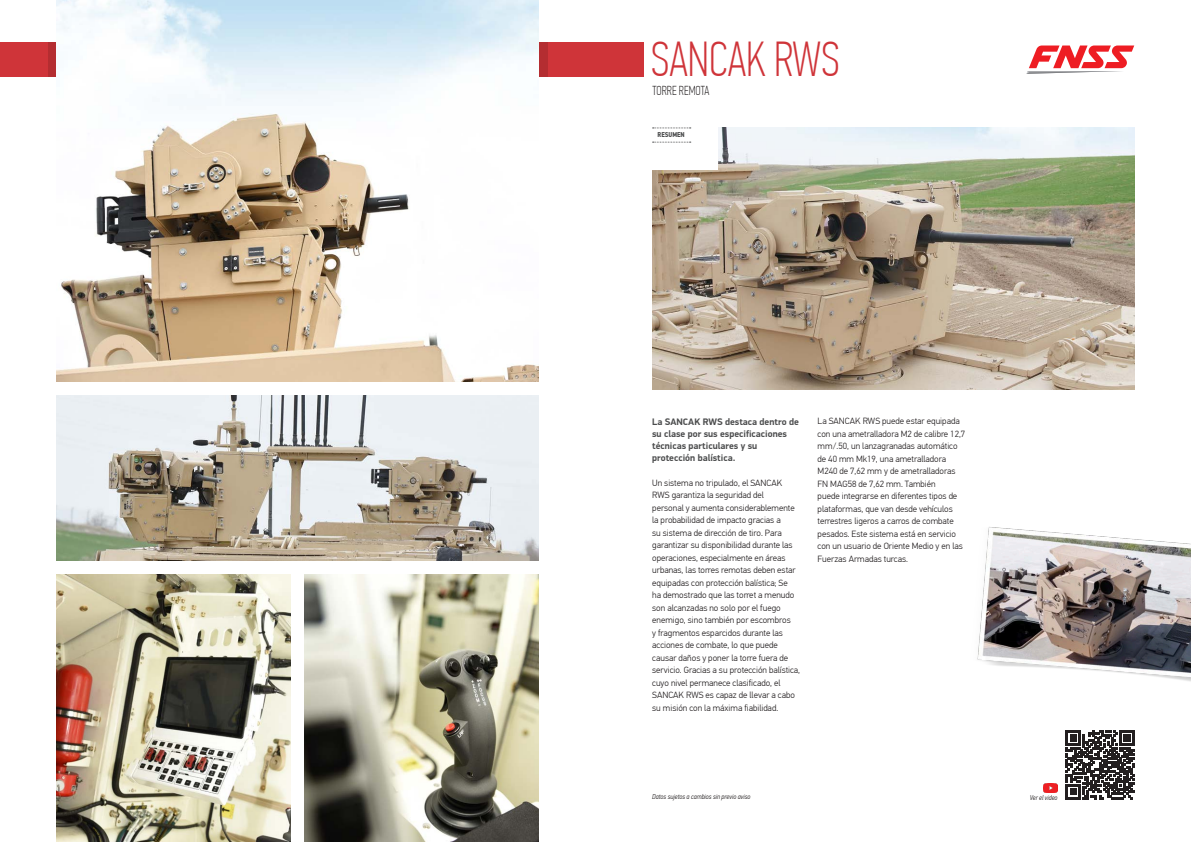
<style>
.page{position:relative;width:1191px;height:842px;background:#fff}
.page>*{position:absolute;margin:0;border:0;box-sizing:border-box;transform-origin:0 0}
.Arac_Adi_ENG{font:100 49px "PF Din Text Comp Pro";color:#cf3439}
.Arac_Adi_Alt_Baslik{font:100 13px "PF Din Text Comp Pro";color:#231f20}
.Paragraf_Bold_ESP{font:700 9.5px/12px "PF Din Display Pro";color:#4b4c4d}
.Paragraf_ESP{font:300 9px/12.5px "PF Din Text Pro";color:#231f20}
.Teknik_Ozellikler_Sa{font:italic 300 7px "PF Din Text Cond Pro";color:#231f20}
.Genel_Bakiş_ENG{font:700 7px "PF Din Text Cond Pro";color:#4b4c4d}
</style>
<div class="page">
<img style="left:977px;top:527px;width:214px;height:155px">
<img style="left:652px;top:128px;width:482px;height:261px">
<img style="left:57px;top:396px;width:482px;height:164px">
<img style="left:57px;top:574px;width:234px;height:268px">
<img style="left:305px;top:574px;width:234px;height:268px">
<div style="left:0;top:43px;width:643px;height:34px;background:#cf3439"></div>
<svg style="left:48px;top:43px;width:499px;height:34px"></svg>
<img style="left:57px;top:0;width:482px;height:382px">
<svg style="left:1026px;top:46px;width:108px;height:28px"></svg>
<div style="left:645px;top:121px;width:72px;height:49px;background:#fff"></div>
<svg style="left:652px;top:128px;width:39px;height:1px"></svg>
<svg style="left:652px;top:142px;width:39px;height:1px"></svg>
<img style="left:1043px;top:783px;width:14px;height:9px">
<svg style="left:1065px;top:731px;width:69px;height:68px"></svg>
<p class="Arac_Adi_ENG" style="left:651px;top:32px;width:190px">SANCAK RWS</p>
<p class="Arac_Adi_Alt_Baslik" style="left:652px;top:83px;width:59px">TORRE REMOTA</p>
<p class="Genel_Bakiş_ENG" style="left:657px;top:131px;width:29px">RESUMEN</p>
<p class="Paragraf_Bold_ESP" style="left:652px;top:416px;width:148px">La SANCAK RWS destaca dentro de su clase por sus especificaciones técnicas particulares y su protección balística.</p>
<p class="Paragraf_ESP" style="left:652px;top:476px;width:149px">Un sistema no tripulado, el SANCAK RWS garantiza la seguridad del<br>personal y aumenta considerablemente la probabilidad de impacto gracias a<br>su sistema de dirección de tiro. Para garantizar su disponibilidad durante las operaciones, especialmente en áreas urbanas, las torres remotas deben estar equipadas con protección balística; Se<br>ha demostrado que las torret a menudo son alcanzadas no solo por el fuego enemigo, sino también por escombros<br>y fragmentos esparcidos durante las acciones de combate, lo que puede causar daños y poner la torre fuera de servicio. Gracias a su protección balística, cuyo nivel permanece clasificado, el SANCAK RWS es capaz de llevar a cabo su misión con la máxima fiabilidad.</p>
<p class="Paragraf_ESP" style="left:817px;top:415px;width:149px">La SANCAK RWS puede estar equipada con una ametralladora M2 de calibre 12,7 mm/.50, un lanzagranadas automático de 40 mm Mk19, una ametralladora M240 de 7,62 mm y de ametralladoras FN MAG58 de 7,62 mm. También<br>puede integrarse en diferentes tipos de plataformas, que van desde vehículos terrestres ligeros a carros de combate pesados. Este sistema está en servicio con un usuario de Oriente Medio y en las Fuerzas Armadas turcas.</p>
<p class="Teknik_Ozellikler_Sa" style="left:652px;top:793px;width:100px">Datos sujetos a cambios sin previo aviso</p>
<p class="Teknik_Ozellikler_Sa" style="left:1029px;top:793px;width:29px">Ver el video</p>
</div>
